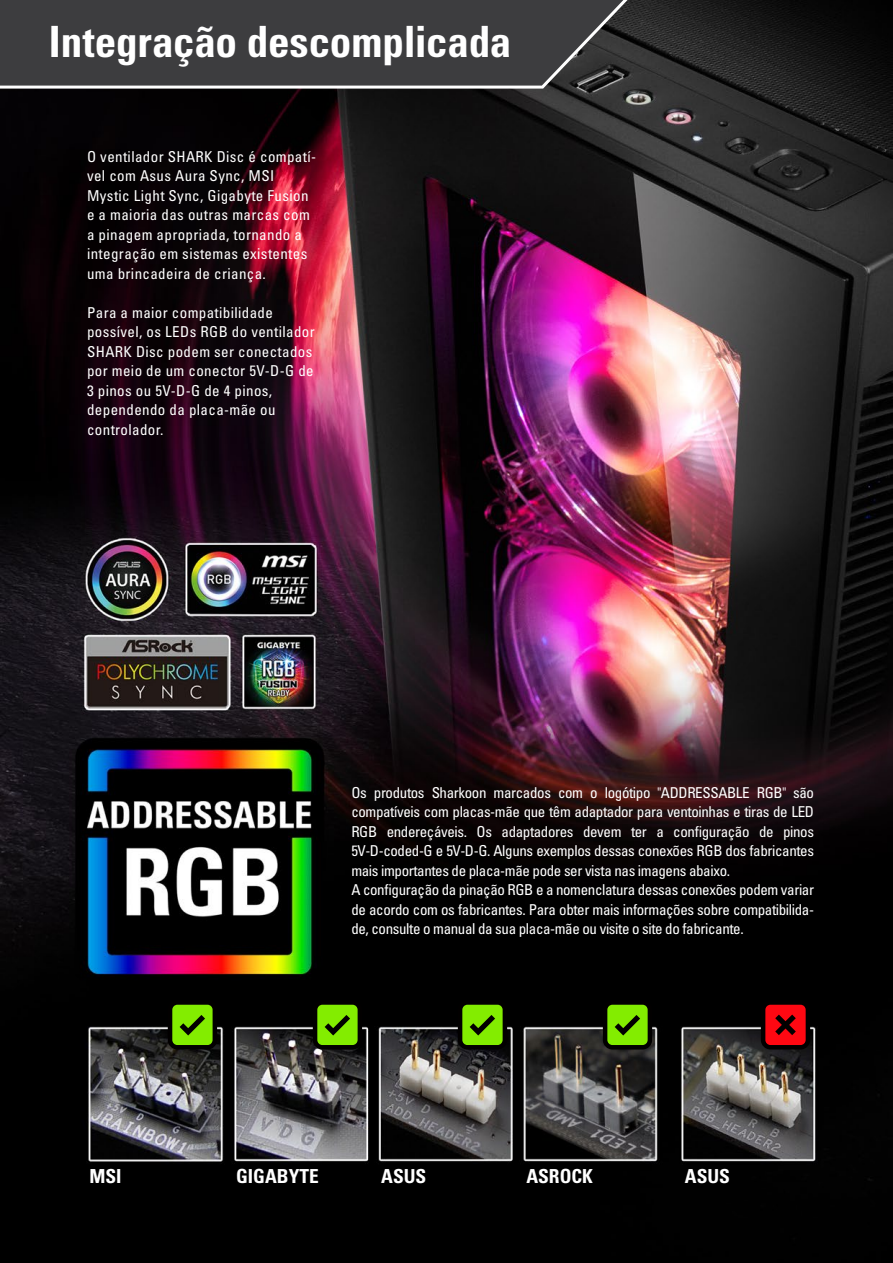
<style>
.page{position:relative;width:893px;height:1263px;background:#fff}
.page>*{position:absolute;margin:0;border:0;box-sizing:border-box;transform-origin:0 0}
.t1{font:43.05px "Univers LTCYR 67 Bold Cond";letter-spacing:-.005em;color:#fff}
.t2{font:19.35px "Univers LTCYR 67 Bold Cond";color:#fff}
.t3{font:condensed 15px/19.5px "Univers LTCYR 57";letter-spacing:-.025em;color:#fff}
.t4{font:condensed 15px/19.5px "Univers LTCYR 57";letter-spacing:.025em;color:#fff}
</style>
<div class="page">
<img style="left:0;top:0;width:893px;height:1263px">
<svg style="left:0;top:0;width:627px;height:89px;background:#434344"></svg>
<svg style="left:761px;top:1000px;width:49px;height:49px;background:#93040a"></svg>
<svg style="left:168px;top:1000px;width:49px;height:49px;background:#4f8e00"></svg>
<svg style="left:313px;top:1000px;width:49px;height:49px;background:#4f8e00"></svg>
<svg style="left:458px;top:1000px;width:49px;height:49px;background:#4f8e00"></svg>
<svg style="left:603px;top:1000px;width:49px;height:49px;background:#4f8e00"></svg>
<h1 class="t1" style="left:49px;top:15px;width:464px">Integração descomplicada</h1>
<p class="t4" style="left:87px;top:146px;width:231px">O ventilador SHARK Disc é compatí&shy;vel com Asus Aura Sync, MSI<br>Mystic Light Sync, Gigabyte Fusion e a maioria das outras marcas com a pinagem apropriada, tornando a integração em sistemas existentes uma brincadeira de criança.</p>
<p class="t4" style="left:87px;top:302px;width:229px">Para a maior compatibilidade possível, os LEDs RGB do ventilador<br>SHARK Disc podem ser conectados por meio de um conector 5V-D-G de<br>3 pinos ou 5V-D-G de 4 pinos, dependendo da placa-mãe ou controlador.</p>
<p class="t3" style="left:351px;top:782px;width:464px">Os produtos Sharkoon marcados com o logótipo "ADDRESSABLE RGB" são compatíveis com placas-mãe que têm adaptador para ventoinhas e tiras de LED RGB endereçáveis. Os adaptadores devem ter a configuração de pinos 5V-D-coded-G e 5V-D-G. Alguns exemplos dessas conexões RGB dos fabricantes mais importantes de placa-mãe pode ser vista nas imagens abaixo.<br>A configuração da pinação RGB e a nomenclatura dessas conexões podem variar de acordo com os fabricantes. Para obter mais informações sobre compatibilida&shy;de, consulte o manual da sua placa-mãe ou visite o site do fabricante.</p>
<p class="t2" style="left:89px;top:1164px;width:34px">MSI</p>
<p class="t2" style="left:236px;top:1164px;width:84px">GIGABYTE</p>
<p class="t2" style="left:381px;top:1164px;width:47px">ASUS</p>
<p class="t2" style="left:526px;top:1164px;width:68px">ASROCK</p>
<p class="t2" style="left:685px;top:1164px;width:47px">ASUS</p>
</div>
